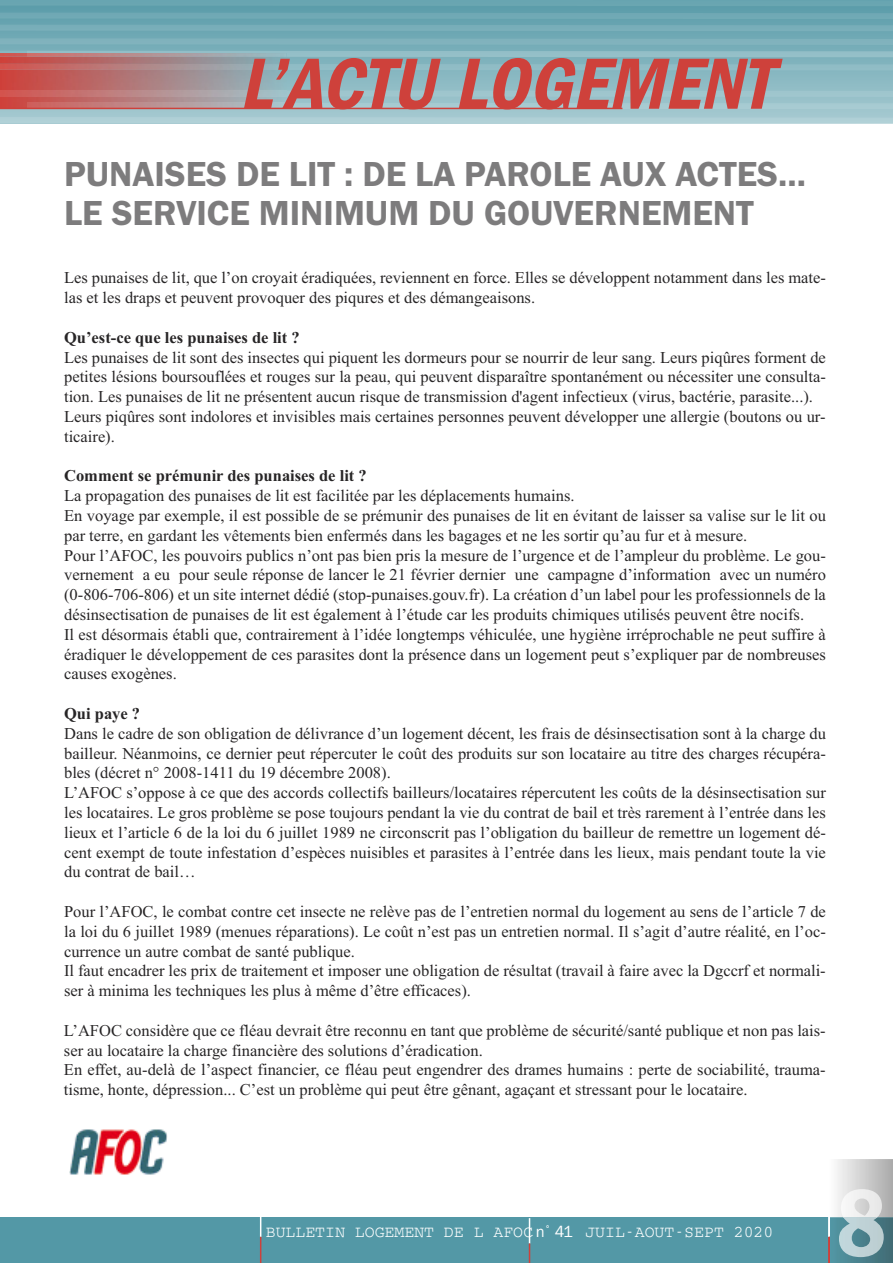
<style>
.page{position:relative;width:893px;height:1263px;background:#fff}
.page>*{position:absolute;margin:0;border:0;box-sizing:border-box;transform-origin:0 0}
.t1{font:italic 600 condensed 75px "Franklin Gothic";color:#ce413b}
.t2{font:600 36px/38.8px "Franklin Gothic";color:#7d7c7d}
.t3{font:16.5px/19.8px "Times New Roman";color:#272526}
.t4{font:700 16.5px "Times New Roman";color:#272526}
.t5{font:16.5px "Courier";color:#fff}
.s1{font-family:"Franklin Gothic"}
</style>
<div class="page">
<div style="left:0;top:1217px;width:893px;height:46px;background:#5398a6"></div>
<svg style="left:260px;top:1217px;width:1px;height:46px"></svg>
<svg style="left:529px;top:1218px;width:1px;height:45px"></svg>
<img style="left:830px;top:1159px;width:63px;height:104px">
<img style="left:839px;top:1189px;width:45px;height:68px">
<hr style="left:828px;top:1211px;width:2px;height:26px;background:#fff">
<hr style="left:828px;top:1237px;width:2px;height:26px;background:#ce413b">
<svg style="left:0;top:7px;width:893px;height:110px;background:#81b2bd"></svg>
<img style="left:0;top:97px;width:287px;height:11px">
<img style="left:0;top:71px;width:287px;height:19px">
<img style="left:0;top:58px;width:287px;height:6px">
<svg style="left:0;top:6px;width:893px;height:1px"></svg>
<div style="left:0;top:0;width:893px;height:6px;background:#69a5b1"></div>
<div style="left:0;top:13px;width:893px;height:6px;background:#70a9b5"></div>
<svg style="left:0;top:31px;width:893px;height:1px"></svg>
<div style="left:0;top:25px;width:893px;height:6px;background:#78aeb9"></div>
<div style="left:0;top:38px;width:893px;height:20px;background:#7aaeb9"></div>
<div style="left:0;top:51px;width:893px;height:6px;background:#94bfc8"></div>
<img style="left:0;top:53px;width:27px;height:4px">
<svg style="left:0;top:70px;width:893px;height:1px"></svg>
<img style="left:0;top:64px;width:893px;height:6px">
<img style="left:27px;top:51px;width:806px;height:1px">
<img style="left:27px;top:53px;width:260px;height:4px">
<img style="left:287px;top:103px;width:606px;height:6px">
<img style="left:27px;top:103px;width:260px;height:5px">
<img style="left:0;top:90px;width:893px;height:7px">
<svg style="left:0;top:123px;width:893px;height:1px"></svg>
<hr style="left:0;top:108px;width:622px;height:1px;background:#ce413b">
<img style="left:70px;top:1129px;width:97px;height:46px">
<h1 class="t1" style="left:239px;top:39px;width:554px">L’ACTU LOGEMENT</h1>
<h2 class="t2" style="left:64px;top:154px;width:743px">PUNAISES DE LIT : DE LA PAROLE AUX ACTES...<br>LE SERVICE MINIMUM DU GOUVERNEMENT</h2>
<p class="t3" style="left:64px;top:268px;width:763px">Les punaises de lit, que l’on croyait éradiquées, reviennent en force. Elles se développent notamment dans les mate&shy;las et les draps et peuvent provoquer des piqures et des démangeaisons.</p>
<p class="t4" style="left:64px;top:327px;width:237px">Qu’est-ce que les punaises de lit ?</p>
<p class="t3" style="left:64px;top:347px;width:763px">Les punaises de lit sont des insectes qui piquent les dormeurs pour se nourrir de leur sang. Leurs piqûres forment de petites lésions boursouflées et rouges sur la peau, qui peuvent disparaître spontanément ou nécessiter une consulta&shy;tion. Les punaises de lit ne présentent aucun risque de transmission d'agent infectieux (virus, bactérie, parasite...).<br>Leurs piqûres sont indolores et invisibles mais certaines personnes peuvent développer une allergie (boutons ou ur&shy;ticaire).</p>
<p class="t4" style="left:64px;top:466px;width:304px">Comment se prémunir des punaises de lit ?</p>
<p class="t3" style="left:64px;top:486px;width:763px">La propagation des punaises de lit est facilitée par les déplacements humains.<br>En voyage par exemple, il est possible de se prémunir des punaises de lit en évitant de laisser sa valise sur le lit ou par terre, en gardant les vêtements bien enfermés dans les bagages et ne les sortir qu’au fur et à mesure.<br>Pour l’AFOC, les pouvoirs publics n’ont pas bien pris la mesure de l’urgence et de l’ampleur du problème. Le gou&shy;vernement a eu pour seule réponse de lancer le 21 février dernier une campagne d’information avec un numéro (0-806-706-806) et un site internet dédié (stop-punaises.gouv.fr). La création d’un label pour les professionnels de la désinsectisation de punaises de lit est également à l’étude car les produits chimiques utilisés peuvent être nocifs.<br>Il est désormais établi que, contrairement à l’idée longtemps véhiculée, une hygiène irréprochable ne peut suffire à éradiquer le développement de ces parasites dont la présence dans un logement peut s’expliquer par de nombreuses causes exogènes.</p>
<p class="t4" style="left:64px;top:704px;width:78px">Qui paye ?</p>
<p class="t3" style="left:64px;top:723px;width:763px">Dans le cadre de son obligation de délivrance d’un logement décent, les frais de désinsectisation sont à la charge du bailleur. Néanmoins, ce dernier peut répercuter le coût des produits sur son locataire au titre des charges récupéra&shy;bles (décret n° 2008-1411 du 19 décembre 2008).<br>L’AFOC s’oppose à ce que des accords collectifs bailleurs/locataires répercutent les coûts de la désinsectisation sur les locataires. Le gros problème se pose toujours pendant la vie du contrat de bail et très rarement à l’entrée dans les lieux et l’article 6 de la loi du 6 juillet 1989 ne circonscrit pas l’obligation du bailleur de remettre un logement dé&shy;cent exempt de toute infestation d’espèces nuisibles et parasites à l’entrée dans les lieux, mais pendant toute la vie du contrat de bail…</p>
<p class="t3" style="left:64px;top:901px;width:763px">Pour l’AFOC, le combat contre cet insecte ne relève pas de l’entretien normal du logement au sens de l’article 7 de la loi du 6 juillet 1989 (menues réparations). Le coût n’est pas un entretien normal. Il s’agit d’autre réalité, en l’oc&shy;currence un autre combat de santé publique.<br>Il faut encadrer les prix de traitement et imposer une obligation de résultat (travail à faire avec la Dgccrf et normali&shy;ser à minima les techniques les plus à même d’être efficaces).</p>
<p class="t3" style="left:64px;top:1020px;width:763px">L’AFOC considère que ce fléau devrait être reconnu en tant que problème de sécurité/santé publique et non pas lais&shy;ser au locataire la charge financière des solutions d’éradication.<br>En effet, au-delà de l’aspect financier, ce fléau peut engendrer des drames humains : perte de sociabilité, trauma&shy;tisme, honte, dépression... C’est un problème qui peut être gênant, agaçant et stressant pour le locataire.</p>
<p class="t5" style="left:266px;top:1226px;width:509px">BULLETIN LOGEMENT DE L AFOC <span class="s1">n</span><sup>°</sup> <span class="s1">41</span> JUIL-AOUT-SEPT 2020</p>
</div>
